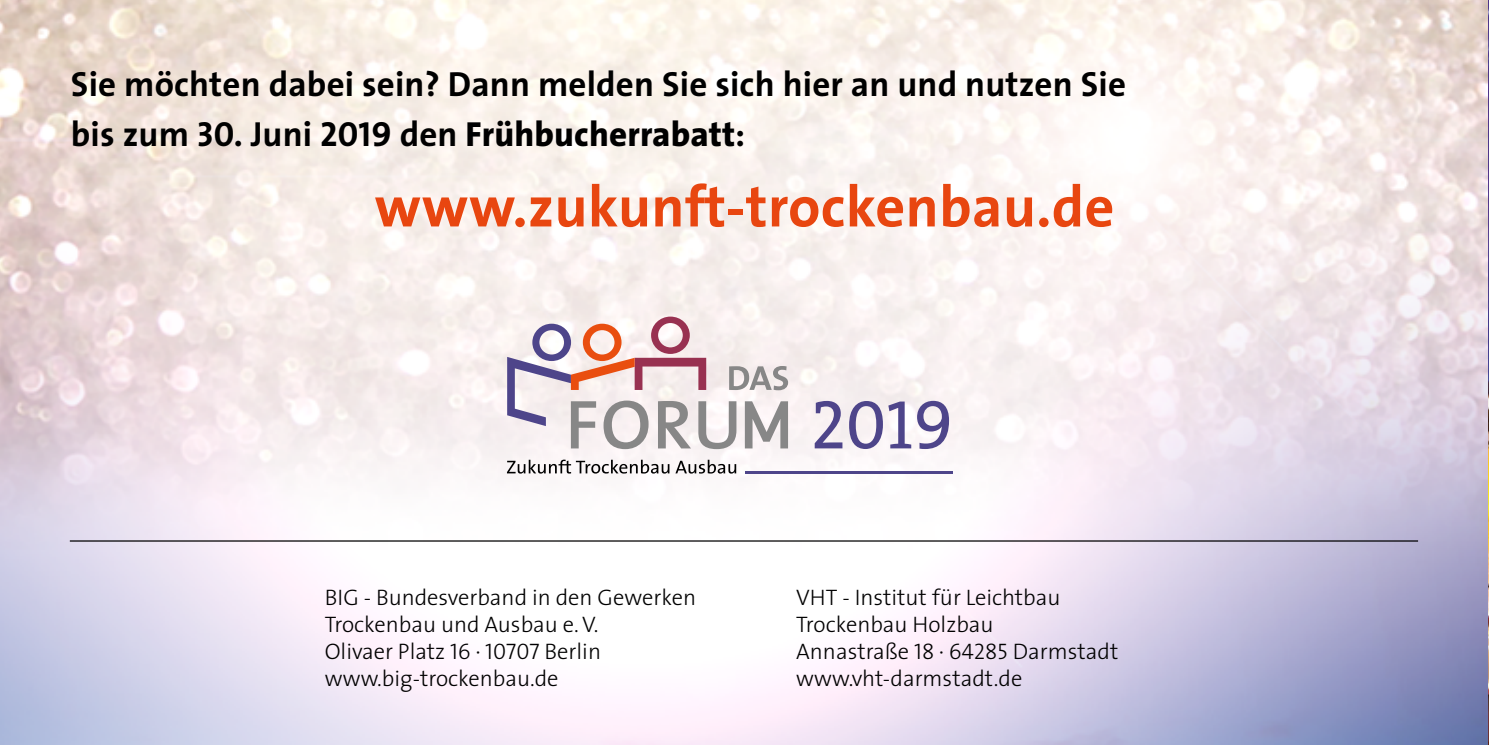
<style>
.page{position:relative;width:1489px;height:745px;background:#fff}
.page>*{position:absolute;margin:0;border:0;box-sizing:border-box;transform-origin:0 0}
.t1{font:700 58.25px "The Sans";letter-spacing:.005em;color:#e84610}
.t2{font:700 35px "The Sans";letter-spacing:.005em;color:#000}
.t3{font:800 35px "The Sans";letter-spacing:.005em;color:#000}
.t4{font:300 22.5px/27px "The Sans";color:#000}
.s1{font-weight:700}
.s2{font-family:"The Sans Bold Caps";font-weight:400}
.s3{font-family:"The Sans Light Caps";font-weight:400}
</style>
<div class="page">
<img style="left:0;top:0;width:1489px;height:744px">
<hr style="left:70px;top:540px;width:1347px;height:1px;background:#000">
<svg style="left:507px;top:459px;width:162px;height:14px"></svg>
<svg style="left:675px;top:459px;width:61px;height:14px"></svg>
<hr style="left:744px;top:471px;width:208px;height:2px;background:#4e458a">
<svg style="left:814px;top:400px;width:28px;height:48px"></svg>
<svg style="left:849px;top:401px;width:33px;height:47px"></svg>
<svg style="left:888px;top:401px;width:23px;height:47px"></svg>
<svg style="left:917px;top:400px;width:32px;height:48px"></svg>
<svg style="left:507px;top:316px;width:281px;height:133px"></svg>
<p class="t2" style="left:71px;top:55px;width:1056px">Sie möchten dabei sein? Dann melden Sie sich hier an und nutzen Sie</p>
<p class="t3" style="left:71px;top:105px;width:675px"><span class="s1">bis zum</span> <span class="s2">30.</span> <span class="s1">Juni</span> <span class="s2">2019</span> <span class="s1">den</span> Frühbucherrabatt<span class="s1">:</span></p>
<p class="t1" style="left:374px;top:158px;width:741px">www.zukunft-trockenbau.de</p>
<p class="t4" style="left:325px;top:582px;width:373px">BIG - Bundesverband in den Gewerken<br>Trockenbau und Ausbau e. V.<br>Olivaer Platz <span class="s3">16</span> · <span class="s3">10707</span> Berlin</p>
<p class="t4" style="left:325px;top:663px;width:235px">www.big-trockenbau.de</p>
<p class="t4" style="left:796px;top:582px;width:324px">VHT - Institut für Leichtbau<br>Trockenbau Holzbau<br>Annastraße <span class="s3">18 · 64285</span> Darmstadt</p>
<p class="t4" style="left:796px;top:663px;width:228px">www.vht-darmstadt.de</p>
</div>
